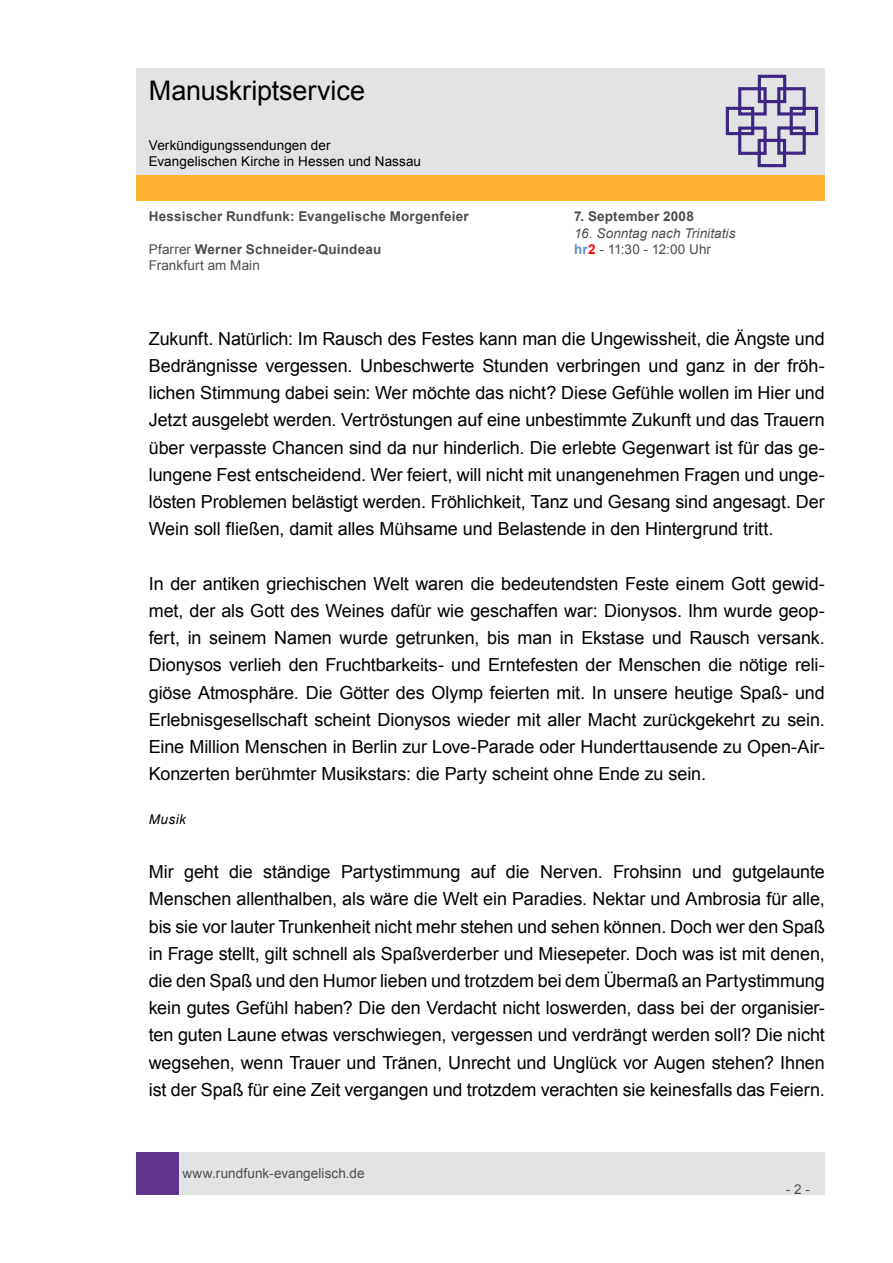
<style>
.page{position:relative;width:893px;height:1263px;background:#fff}
.page>*{position:absolute;margin:0;border:0;box-sizing:border-box;transform-origin:0 0}
.t1{font:27px "Arial";letter-spacing:-.005em;color:#000}
.t2{font:18px/27.2px "Arial";letter-spacing:-.005em;color:#000;text-align:justify}
.t3{font:700 13.5px "Arial";letter-spacing:.015em;color:#4d4d4d}
.t4{font:13.5px "Arial";letter-spacing:.005em;color:#4d4d4d}
.t5{font:13.5px/16.2px "Arial";letter-spacing:.005em;color:#000}
.t6{font:italic 13.5px "Arial";letter-spacing:.005em;color:#4d4d4d}
.t7{font:italic 13.5px "Arial";letter-spacing:.035em;color:#000}
.s1{font-weight:400}
.s2{font-weight:700;color:#688bc0}
.s3{font-weight:700;color:#f00}
</style>
<div class="page">
<div style="left:179px;top:1152px;width:646px;height:43px;background:#e2e3e4"></div>
<div style="left:136px;top:1152px;width:43px;height:43px;background:#5f348a"></div>
<div style="left:136px;top:175px;width:689px;height:26px;background:#ffb132"></div>
<div style="left:136px;top:68px;width:689px;height:106px;background:#e2e3e4"></div>
<svg style="left:725px;top:74px;width:94px;height:94px"></svg>
<h1 class="t1" style="left:149px;top:73px;width:218px">Manuskriptservice</h1>
<p class="t5" style="left:149px;top:137px;width:274px">Verkündigungssendungen der<br>Evangelischen Kirche in Hessen und Nassau</p>
<p class="t3" style="left:149px;top:208px;width:322px">Hessischer Rundfunk: Evangelische Morgenfeier</p>
<p class="t3" style="left:574px;top:208px;width:121px">7. September 2008</p>
<p class="t6" style="left:574px;top:224px;width:163px">16. Sonntag nach Trinitatis</p>
<p class="t3" style="left:149px;top:240px;width:234px"><span class="s1">Pfarrer</span> Werner Schneider-Quindeau</p>
<p class="t4" style="left:574px;top:240px;width:139px"><span class="s2">hr</span><span class="s3">2</span> - 11:30 - 12:00 Uhr</p>
<p class="t4" style="left:149px;top:256px;width:113px">Frankfurt am Main</p>
<p class="t2" style="left:149px;top:325px;width:678px">Zukunft. Natürlich: Im Rausch des Festes kann man die Ungewissheit, die Ängste und Bedrängnisse vergessen. Unbeschwerte Stunden verbringen und ganz in der fröh&shy;lichen Stimmung dabei sein: Wer möchte das nicht? Diese Gefühle wollen im Hier und Jetzt ausgelebt werden. Vertröstungen auf eine unbestimmte Zukunft und das Trauern über verpasste Chancen sind da nur hinderlich. Die erlebte Gegenwart ist für das ge&shy;lungene Fest entscheidend. Wer feiert, will nicht mit unangenehmen Fragen und unge&shy;lösten Problemen belästigt werden. Fröhlichkeit, Tanz und Gesang sind angesagt. Der Wein soll fließen, damit alles Mühsame und Belastende in den Hintergrund tritt.</p>
<p class="t2" style="left:149px;top:570px;width:678px">In der antiken griechischen Welt waren die bedeutendsten Feste einem Gott gewid&shy;met, der als Gott des Weines dafür wie geschaffen war: Dionysos. Ihm wurde geop&shy;fert, in seinem Namen wurde getrunken, bis man in Ekstase und Rausch versank.<br>Dionysos verlieh den Fruchtbarkeits- und Erntefesten der Menschen die nötige reli&shy;giöse Atmosphäre. Die Götter des Olymp feierten mit. In unsere heutige Spaß- und Erlebnisgesellschaft scheint Dionysos wieder mit aller Macht zurückgekehrt zu sein.<br>Eine Million Menschen in Berlin zur Love-Parade oder Hunderttausende zu Open-Air-Konzerten berühmter Musikstars: die Party scheint ohne Ende zu sein.</p>
<p class="t7" style="left:149px;top:810px;width:39px">Musik</p>
<p class="t2" style="left:149px;top:858px;width:678px">Mir geht die ständige Partystimmung auf die Nerven. Frohsinn und gutgelaunte Menschen allenthalben, als wäre die Welt ein Paradies. Nektar und Ambrosia für alle, bis sie vor lauter Trunkenheit nicht mehr stehen und sehen können. Doch wer den Spaß in Frage stellt, gilt schnell als Spaßverderber und Miesepeter. Doch was ist mit denen, die den Spaß und den Humor lieben und trotzdem bei dem Übermaß an Partystimmung kein gutes Gefühl haben? Die den Verdacht nicht loswerden, dass bei der organisier&shy;ten guten Laune etwas verschwiegen, vergessen und verdrängt werden soll? Die nicht wegsehen, wenn Trauer und Tränen, Unrecht und Unglück vor Augen stehen? Ihnen ist der Spaß für eine Zeit vergangen und trotzdem verachten sie keinesfalls das Feiern.</p>
<p class="t4" style="left:182px;top:1164px;width:184px">www.rundfunk-evangelisch.de</p>
<p class="t4" style="left:786px;top:1180px;width:26px">- 2 -</p>
</div>
